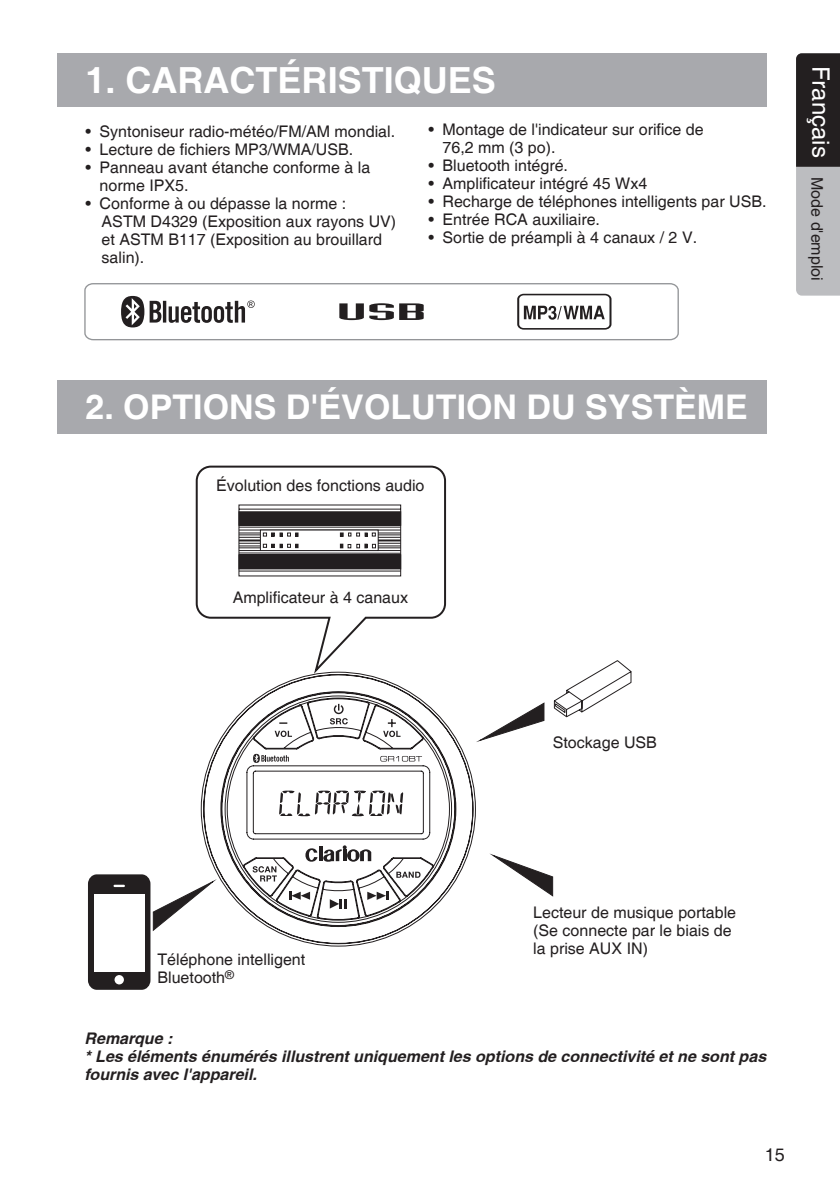
<style>
.page{position:relative;width:840px;height:1191px;background:#fff}
.page>*{position:absolute;margin:0;border:0;box-sizing:border-box;transform-origin:0 0}
.t1{font:700 36px "Helvetica";color:#fff}
.t2{font:700 34px "Helvetica";color:#fff}
.t3{font:18px "Helvetica";color:#231f20}
.t4{font:16px/18px "Helvetica";color:#231f20}
.t5{font:italic 700 16px/18px "Helvetica";color:#231f20}
.s1{font-size:24px;color:#fff}
</style>
<div class="page">
<svg style="left:796px;top:53px;width:43px;height:243px"></svg>
<div style="left:57px;top:53px;width:708px;height:54px;background:#a8a9ad"></div>
<div style="left:57px;top:380px;width:708px;height:54px;background:#a8a9ad"></div>
<svg style="left:84px;top:283px;width:595px;height:58px"></svg>
<svg style="left:195px;top:465px;width:252px;height:206px"></svg>
<svg style="left:238px;top:504px;width:163px;height:73px"></svg>
<svg style="left:479px;top:702px;width:65px;height:39px"></svg>
<svg style="left:553px;top:660px;width:78px;height:57px"></svg>
<svg style="left:492px;top:854px;width:60px;height:42px"></svg>
<svg style="left:153px;top:887px;width:47px;height:44px"></svg>
<svg style="left:200px;top:671px;width:276px;height:275px"></svg>
<svg style="left:274px;top:731px;width:18px;height:6px"></svg>
<svg style="left:279px;top:722px;width:8px;height:2px"></svg>
<svg style="left:380px;top:756px;width:42px;height:5px"></svg>
<svg style="left:383px;top:719px;width:17px;height:18px"></svg>
<svg style="left:330px;top:703px;width:17px;height:21px"></svg>
<svg style="left:252px;top:866px;width:25px;height:15px"></svg>
<svg style="left:396px;top:871px;width:24px;height:6px"></svg>
<svg style="left:288px;top:891px;width:22px;height:8px"></svg>
<svg style="left:367px;top:891px;width:21px;height:8px"></svg>
<svg style="left:329px;top:899px;width:17px;height:9px"></svg>
<svg style="left:305px;top:845px;width:66px;height:19px"></svg>
<svg style="left:253px;top:754px;width:36px;height:9px"></svg>
<svg style="left:279px;top:790px;width:124px;height:26px"></svg>
<div style="left:88px;top:874px;width:62px;height:115px;background:#231f20;border-radius:9px"></div>
<div style="left:114px;top:975px;width:10px;height:9px;background:#fff;border-radius:50%"></div>
<svg style="left:113px;top:884px;width:12px;height:3px"></svg>
<div style="left:94px;top:893px;width:50px;height:78px;background:#fff"></div>
<h1 class="t1" style="left:85px;top:59px;width:412px">1. CARACTÉRISTIQUES</h1>
<p class="t4" style="left:86px;top:123px;width:311px">• Syntoniseur radio-météo/FM/AM mondial.</p>
<p class="t4" style="left:86px;top:141px;width:269px">• Lecture de fichiers MP3/WMA/USB.</p>
<p class="t4" style="left:100px;top:159px;width:272px;text-indent:-14px">• Panneau avant étanche conforme à la norme IPX5.</p>
<p class="t4" style="left:102px;top:195px;width:296px;text-indent:-16px">• Conforme à ou dépasse la norme :<br>ASTM D4329 (Exposition aux rayons UV) et ASTM B117 (Exposition au brouillard salin).</p>
<p class="t4" style="left:442px;top:121px;width:262px;text-indent:-14px">• Montage de l'indicateur sur orifice de<br>76,2 mm (3 po).</p>
<p class="t4" style="left:428px;top:157px;width:141px">• Bluetooth intégré.</p>
<p class="t4" style="left:428px;top:175px;width:220px">• Amplificateur intégré 45 Wx4</p>
<p class="t4" style="left:428px;top:193px;width:339px">• Recharge de téléphones intelligents par USB.</p>
<p class="t4" style="left:428px;top:211px;width:173px">• Entrée RCA auxiliaire.</p>
<p class="t4" style="left:428px;top:229px;width:270px">• Sortie de préampli à 4 canaux / 2 V.</p>
<p class="t4" style="left:825px;top:66px;width:216px;rotate:90deg"><span class="s1">Français</span> Mode d'emploi</p>
<h2 class="t2" style="left:85px;top:386px;width:663px">2. OPTIONS D'ÉVOLUTION DU SYSTÈME</h2>
<p class="t4" style="left:216px;top:477px;width:210px">Évolution des fonctions audio</p>
<p class="t4" style="left:232px;top:588px;width:177px">Amplificateur à 4 canaux</p>
<p class="t4" style="left:552px;top:733px;width:106px">Stockage USB</p>
<p class="t4" style="left:157px;top:950px;width:149px">Téléphone intelligent<br>Bluetooth<sup>®</sup></p>
<p class="t4" style="left:533px;top:903px;width:204px">Lecteur de musique portable (Se connecte par le biais de la prise AUX IN)</p>
<p class="t5" style="left:84px;top:1029px;width:682px">Remarque :<br>* Les éléments énumérés illustrent uniquement les options de connectivité et ne sont pas fournis avec l'appareil.</p>
<p class="t3" style="left:764px;top:1144px;width:22px">15</p>
</div>
